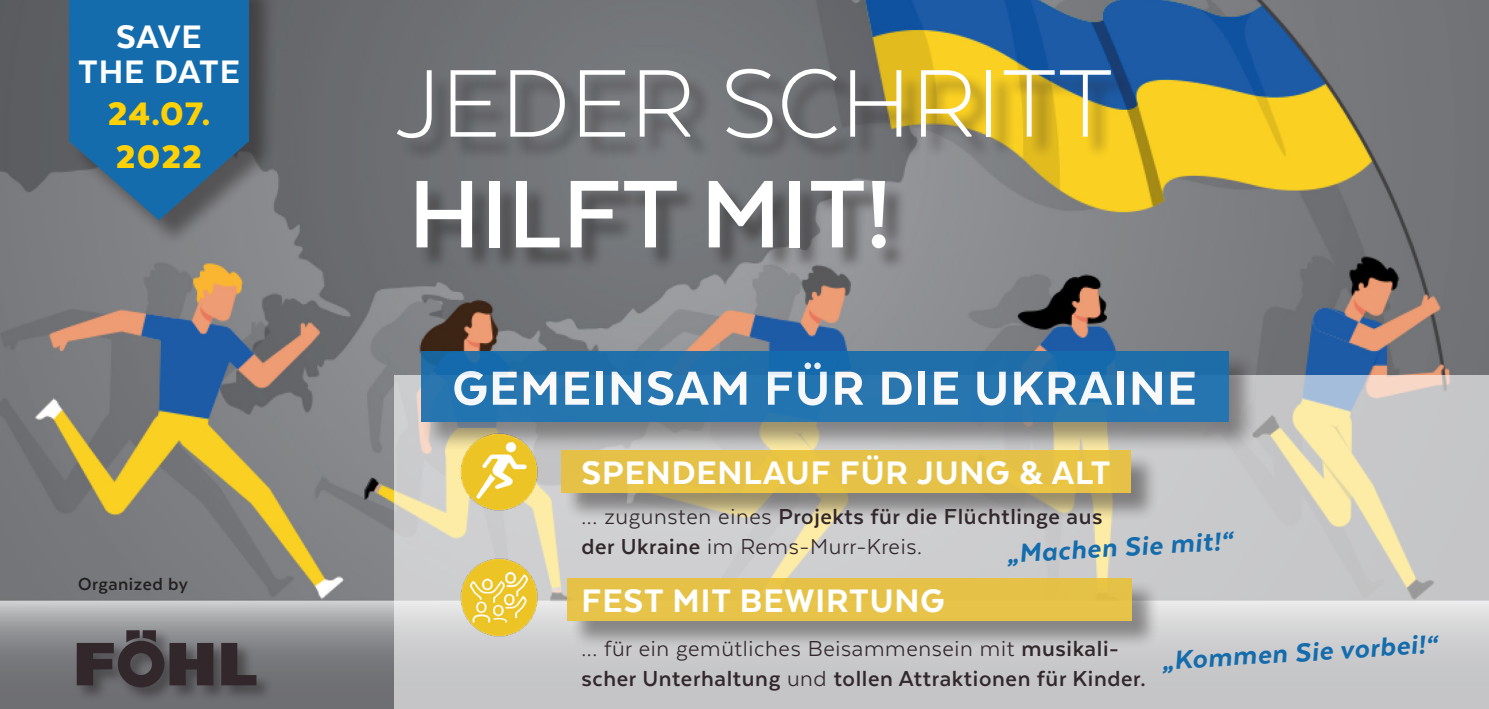
<style>
.page{position:relative;width:1489px;height:709px;background:#fff}
.page>*{position:absolute;margin:0;border:0;box-sizing:border-box;transform-origin:0 0}
.HEADLINE_Innenseiten{font:300 110.75px "Texta";color:#fff}
.HEADLINE_Innenseiten-2{font:700 110.75px "Texta";color:#fff}
.t1{font:800 55px "Texta";letter-spacing:.025em;color:#fff}
.t2{font:800 37.5px "Texta";letter-spacing:.025em;color:#fff}
.t3{font:900 37.5px "Texta";letter-spacing:.025em;color:#fed006}
.t4{font:italic 800 30px "Texta";color:#146cad}
.t5{font:700 25px/30px "Texta";letter-spacing:.025em;color:#32282c}
.t6{font:700 20px "Texta";letter-spacing:.025em;color:#231f20}
.s1{font-weight:400}
</style>
<div class="page">
<img style="left:0;top:0;width:1488px;height:709px">
<div style="left:399px;top:71px;width:734px;height:201px;background:#231f20;opacity:.5"></div>
<div style="left:70px;top:0;width:207px;height:247px;background:#231f20;opacity:.5"></div>
<div style="left:69px;top:0;width:180px;height:141px;background:#146cad"></div>
<svg style="left:69px;top:141px;width:180px;height:79px;background:#416d90"></svg>
<div style="left:75px;top:628px;width:198px;height:76px;background:#231f20;opacity:.5"></div>
<svg style="left:77px;top:630px;width:179px;height:57px;background:#514c50"></svg>
<svg style="left:394px;top:376px;width:1094px;height:333px;background:#cdccc9"></svg>
<div style="left:421px;top:351px;width:837px;height:101px;background:#231f20;opacity:.49"></div>
<div style="left:420px;top:351px;width:808px;height:71px;background:linear-gradient(to bottom,#1d6da9,#2978b2)"></div>
<div style="left:563px;top:451px;width:596px;height:71px;background:#231f20;opacity:.5"></div>
<div style="left:562px;top:450px;width:568px;height:43px;background:#e5c247"></div>
<div style="left:568px;top:579px;width:592px;height:70px;background:#231f20;opacity:.5"></div>
<div style="left:567px;top:578px;width:564px;height:42px;background:#e5c247"></div>
<img style="left:459px;top:432px;width:80px;height:80px">
<img style="left:459px;top:557px;width:80px;height:80px">
<p class="t2" style="left:116px;top:17px;width:87px">SAVE</p>
<p class="t2" style="left:78px;top:52px;width:163px">THE DATE</p>
<p class="t3" style="left:108px;top:94px;width:104px">24.07.</p>
<p class="t3" style="left:116px;top:137px;width:88px">2022</p>
<p class="t6" style="left:78px;top:573px;width:111px">Organized by</p>
<p class="HEADLINE_Innenseiten" style="left:394px;top:46px;width:720px">JEDER SCHRITT</p>
<p class="HEADLINE_Innenseiten-2" style="left:408px;top:157px;width:484px">HILFT MIT!</p>
<h2 class="t1" style="left:452px;top:360px;width:745px">GEMEINSAM FÜR DIE UKRAINE</h2>
<p class="t2" style="left:581px;top:453px;width:531px">SPENDENLAUF FÜR JUNG &amp; ALT</p>
<p class="t5" style="left:581px;top:501px;width:522px"><span class="s1">... zugunsten eines</span> Projekts für die Flüchtlinge aus der Ukraine <span class="s1">im Rems-Murr-Kreis.</span></p>
<p class="t4" style="left:1005px;top:539px;width:228px;rotate:-4deg">„Machen Sie mit!“</p>
<p class="t2" style="left:581px;top:581px;width:365px">FEST MIT BEWIRTUNG</p>
<p class="t5" style="left:581px;top:633px;width:566px"><span class="s1">... für ein gemütliches Beisammensein mit</span> musikali&shy;scher Unterhaltung <span class="s1">und</span> tollen Attraktionen für Kinder.</p>
<p class="t4" style="left:1160px;top:646px;width:278px;rotate:-4deg">„Kommen Sie vorbei!“</p>
</div>
